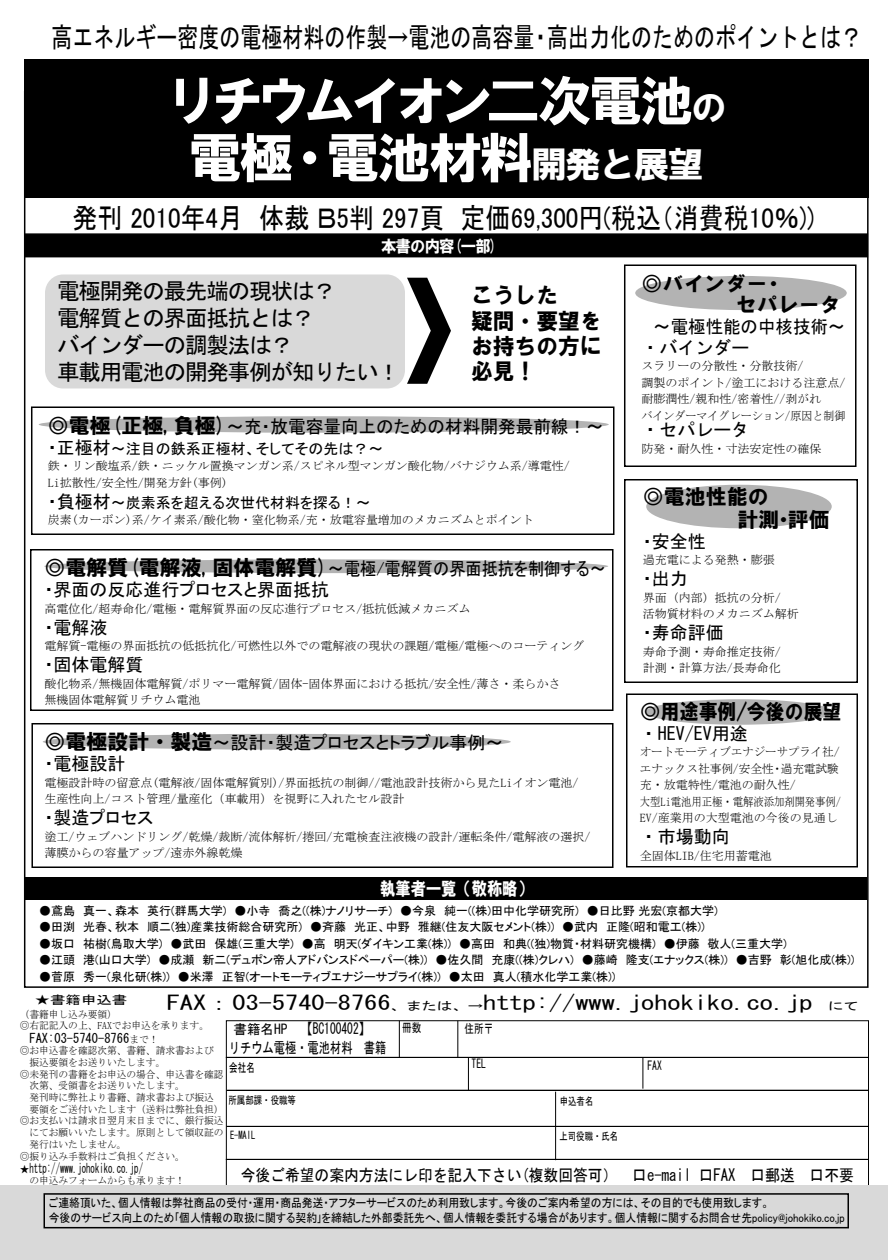
<style>
.page{position:relative;width:888px;height:1260px;background:#fff}
.page>*{position:absolute;margin:0;border:0;box-sizing:border-box;transform-origin:0 0}
.t1{font:54px/57px "HG Soei Kakugothic UB";letter-spacing:-.1em;color:#fff;text-align:center}
.t2{font:28.5px "MSP Gothic";color:#000;scale:.88 1}
.t3{font:27.6px "MS Gothic";color:#000;scale:.76 1}
.t4{font:22.5px/27px "MS Gothic";letter-spacing:-.05em;color:#000}
.t5{font:22.5px/25.5px "HG Soei Kakugothic UB";color:#000}
.t6{font:21px/21px "HG Soei Kakugothic UB";color:#000}
.t7{font:21px "HG Soei Kakugothic UB";color:#000;scale:.9 1}
.t8{font:19.95px "MS Gothic";color:#000;scale:1.32 1}
.t9{font:18px/21px "MSP Gothic";color:#000}
.t10{font:18px/21px "MSP Gothic";color:#000;scale:.9 1}
.t11{font:18px "MS Gothic";color:#000}
.t12{font:18px "HG Soei Kakugothic UB";color:#fff;scale:.85 1}
.t13{font:16.5px "MS Gothic";color:#000;scale:.9 1}
.t14{font:16.5px "HG Soei Kakugothic UB";letter-spacing:-.05em;color:#fff;scale:.93 1}
.t15{font:15.15px "MS Gothic";color:#000;scale:.76 1}
.t16{font:15px "MSP Gothic";color:#000}
.t17{font:15px "MS Gothic";color:#000;scale:.75 1}
.t18{font:13.2px "MS Gothic";color:#000;scale:.66 1}
.t19{font:13.2px "MS Gothic";color:#000;scale:.95 1}
.t20{font:12.3px "MS Gothic";color:#000;scale:.78 1}
.t21{font:12.3px "MS Gothic";color:#000;scale:.7 1}
.t22{font:12px/16.5px "MS Mincho";color:#000}
.t23{font:12px "MSP Gothic";color:#000}
.t24{font:12px/14.2px "MSP Gothic";color:#000;scale:.9 1}
.t25{font:12px/16.5px "MS Mincho";color:#000;scale:.95 1}
.t26{font:11.7px "MS Gothic";color:#000;scale:1.32 1}
.t27{font:10.8px "MS Gothic";color:#000;scale:.78 1}
.t28{font:10.2px/11.7px "MS Mincho";color:#000;scale:.95 1}
.s1{font-size:36px}
.s2{font-family:"MS P Gothic"}
.s3{font-size:21px}
.s4{font-family:"HG Soei Kakugothic UB";font-size:21px}
.s5{font-size:18px}
.s6{font-family:"MSP Gothic"}
.s7{font-size:11.7px}
.s8{font-family:"MS Mincho";font-size:10.2px}
.s9{font-size:13.5px}
</style>
<div class="page">
<svg style="left:226px;top:1020px;width:643px;height:166px"></svg>
<div style="left:45px;top:274px;width:360px;height:114px;background:#d9d9d9;border-radius:18px"></div>
<div style="left:0;top:1186px;width:888px;height:74px;background:#d9d9d9"></div>
<hr style="left:226px;top:1057px;width:643px;height:1px;background:#000">
<hr style="left:227px;top:1090px;width:642px;height:1px;background:#000">
<hr style="left:399px;top:1021px;width:1px;height:36px;background:#000">
<hr style="left:458px;top:1021px;width:1px;height:36px;background:#000">
<hr style="left:555px;top:1092px;width:1px;height:68px;background:#000">
<div style="left:44px;top:1193px;width:805px;height:35px;border:2px solid #000"></div>
<hr style="left:468px;top:1057px;width:1px;height:33px;background:#000">
<hr style="left:226px;top:1159px;width:643px;height:1px;background:#000">
<hr style="left:226px;top:1126px;width:643px;height:1px;background:#000">
<hr style="left:643px;top:1057px;width:1px;height:32px;background:#000">
<div style="left:24px;top:59px;width:844px;height:139px;background:#000"></div>
<div style="left:24px;top:233px;width:844px;height:24px;background:#000;border:2px solid #000"></div>
<div style="left:24px;top:877px;width:843px;height:23px;background:#000"></div>
<div style="left:39px;top:416px;width:570px;height:17px;background:#b3b3b3;border-radius:50%"></div>
<div style="left:31px;top:406px;width:583px;height:129px;border:2px solid #000"></div>
<div style="left:44px;top:559px;width:564px;height:14px;background:#b3b3b3;border-radius:50%"></div>
<div style="left:30px;top:549px;width:584px;height:162px;border:2px solid #000"></div>
<div style="left:43px;top:734px;width:468px;height:16px;background:#b3b3b3;border-radius:50%"></div>
<div style="left:31px;top:723px;width:583px;height:145px;border:2px solid #000"></div>
<div style="left:635px;top:276px;width:212px;height:34px;background:#b3b3b3;border-radius:50%"></div>
<div style="left:624px;top:264px;width:233px;height:203px;border:2px solid #000"></div>
<div style="left:645px;top:699px;width:188px;height:26px;background:#b3b3b3;border-radius:50%"></div>
<div style="left:626px;top:694px;width:232px;height:173px;border:2px solid #000"></div>
<div style="left:646px;top:485px;width:186px;height:43px;background:#b3b3b3;border-radius:50%"></div>
<div style="left:624px;top:479px;width:234px;height:204px;border:2px solid #000"></div>
<svg style="left:407px;top:278px;width:44px;height:106px"></svg>
<h3 class="t3" style="left:51px;top:24px;width:1068px">高エネルギー密度の電極材料の作製→電池の高容量・高出力化のためのポイントとは？</h3>
<h1 class="t1" style="left:165px;top:72px;width:564px">リチウムイオン二次電池<span class="s1">の</span>電極・電池材料<span class="s1">開発と展望</span></h1>
<h2 class="t2" style="left:73px;top:203px;width:844px">発刊 2010年4月　体裁 Ｂ5判 297頁　定価<span class="s2">69,300</span>円<span class="s2">(税込（消費税10％))</span></h2>
<h3 class="t14" style="left:381px;top:238px;width:127px">本書の内容(一部)</h3>
<h3 class="t4" style="left:57px;top:277px;width:345px">電極開発の最先端の現状は？<br>電解質との界面抵抗とは？<br>バインダーの調製法は？<br>車載用電池の開発事例が知りたい！</h3>
<h3 class="t5" style="left:471px;top:282px;width:132px">こうした<br>疑問・要望をお持ちの方に必見！</h3>
<h3 class="t9" style="left:48px;top:416px;width:558px"><span class="s3">◎</span><span class="s4">電極(正極,負極)</span>～充・放電容量向上のための材料開発最前線！～</h3>
<p class="t16" style="left:48px;top:441px;width:337px"><span class="s5">・正極材</span>～注目の鉄系正極材、そしてその先は？～</p>
<p class="t22" style="left:48px;top:458px;width:524px">鉄・リン酸塩系/鉄・ニッケル置換マンガン系/スピネル型マンガン酸化物/バナジウム系/導電性/<br>Li拡散性/安全性/開発方針(事例)</p>
<p class="t16" style="left:48px;top:495px;width:325px"><span class="s5">・負極材</span>～炭素系を超える次世代材料を探る！～</p>
<p class="t22" style="left:48px;top:512px;width:488px">炭素(カーボン)系/ケイ素系/酸化物・窒化物系/充・放電容量増加のメカニズムとポイント</p>
<h3 class="t10" style="left:44px;top:558px;width:626px"><span class="s3">◎</span><span class="s4">電解質(電解液,固体電解質)</span>～電極/電解質の界面抵抗を制御する～・界面の反応進行プロセスと界面抵抗</h3>
<p class="t22" style="left:44px;top:600px;width:427px">高電位化/超寿命化/電極・電解質界面の反応進行プロセス/抵抗低減メカニズム</p>
<h3 class="t9" style="left:44px;top:617px;width:64px">・電解液</h3>
<p class="t22" style="left:44px;top:638px;width:541px">電解質-電極の界面抵抗の低抵抗化/可燃性以外での電解液の現状の課題/電極/電極へのコーティング</p>
<h3 class="t9" style="left:44px;top:654px;width:100px">・固体電解質</h3>
<p class="t22" style="left:44px;top:675px;width:517px">酸化物系/無機固体電解質/ポリマー電解質/固体-固体界面における抵抗/安全性/薄さ・柔らかさ無機固体電解質リチウム電池</p>
<h3 class="t9" style="left:44px;top:732px;width:461px"><span class="s3">◎</span><span class="s4">電極設計・製造</span>～設計・製造プロセスとトラブル事例～・電極設計</h3>
<p class="t22" style="left:44px;top:774px;width:535px">電極設計時の留意点(電解液/固体電解質別)/界面抵抗の制御//電池設計技術から見たLiイオン電池/生産性向上/コスト管理/量産化（車載用）を視野に入れたセル設計</p>
<h3 class="t9" style="left:44px;top:807px;width:111px">・製造プロセス</h3>
<p class="t22" style="left:44px;top:828px;width:547px">塗工/ウェブハンドリング/乾燥/裁断/流体解析/捲回/充電検査注液機の設計/運転条件/電解液の選択/薄膜からの容量アップ/遠赤外線乾燥</p>
<h3 class="t12" style="left:380px;top:880px;width:181px">執筆者一覧（敬称略）</h3>
<h3 class="t6" style="left:736px;top:273px;width:107px;text-indent:-94px"><span class="s6">◎</span>バインダー・<br>セパレータ</h3>
<h3 class="t9" style="left:653px;top:316px;width:194px">～電極性能の中核技術～</h3>
<h3 class="t11" style="left:641px;top:338px;width:109px">・バインダー</h3>
<p class="t22" style="left:641px;top:358px;width:206px">スラリーの分散性・分散技術/<br>調製のポイント/塗工における注意点/耐膨潤性/親和性/密着性//剥がれ<br>バインダーマイグレーション/原因と制御</p>
<h3 class="t11" style="left:641px;top:421px;width:109px">・セパレータ</h3>
<p class="t22" style="left:641px;top:440px;width:182px">防発・耐久性・寸法安定性の確保</p>
<h3 class="t6" style="left:737px;top:485px;width:94px;line-height:22.5px;text-indent:-94px"><span class="s6">◎</span>電池性能の<br>計測・評価</h3>
<h3 class="t9" style="left:643px;top:531px;width:64px">・安全性</h3>
<p class="t22" style="left:643px;top:552px;width:134px">過充電による発熱・膨張</p>
<h3 class="t9" style="left:643px;top:568px;width:46px">・出力</h3>
<p class="t22" style="left:643px;top:589px;width:158px">界面（内部）抵抗の分析/<br>活物質材料のメカニズム解析</p>
<h3 class="t9" style="left:643px;top:622px;width:82px">・寿命評価</h3>
<p class="t22" style="left:643px;top:643px;width:140px">寿命予測・寿命推定技術/計測・計算方法/長寿命化</p>
<h3 class="t7" style="left:640px;top:701px;width:226px"><span class="s6">◎</span>用途事例/今後の展望</h3>
<h3 class="t11" style="left:640px;top:724px;width:109px">・HEV/EV用途</h3>
<p class="t25" style="left:640px;top:744px;width:213px">オートモーティブエナジーサプライ社/エナックス社事例/安全性・過充電試験充・放電特性/電池の耐久性/<br>大型Li電池用正極・電解液添加剤開発事例/<br>EV/産業用の大型電池の今後の見通し</p>
<h3 class="t11" style="left:640px;top:828px;width:91px">・市場動向</h3>
<p class="t22" style="left:640px;top:847px;width:134px">全固体LIB/住宅用蓄電池</p>
<p class="t23" style="left:39px;top:904px;width:680px">●鳶島　真一、森本　英行(群馬大学)　●小寺　喬之((株)ナノリサーチ)　●今泉　純一((株)田中化学研究所)　●日比野 光宏(京都大学)</p>
<p class="t23" style="left:39px;top:921px;width:667px">●田渕　光春、秋本　順二(独)産業技術総合研究所)　●斉藤　光正、中野　雅継(住友大阪セメント(株))　●武内　正隆(昭和電工(株))</p>
<p class="t23" style="left:39px;top:937px;width:749px">●坂口　祐樹(鳥取大学)　●武田　保雄(三重大学)　●高　明天(ダイキン工業(株))　●高田　和典((独)物質・材料研究機構)　●伊藤　敬人(三重大学)</p>
<p class="t23" style="left:39px;top:954px;width:817px">●江頭　港(山口大学)　●成瀬　新二(デュポン帝人アドバンスドペーパー(株))　●佐久間　充康((株)クレハ)　●藤崎　隆支(エナックス(株))　●吉野　彰(旭化成(株))</p>
<p class="t23" style="left:39px;top:970px;width:578px">●菅原　秀一(泉化研(株))　●米澤　正智(オートモーティブエナジーサプライ(株))　●太田　真人(積水化学工業(株))</p>
<h3 class="t8" style="left:167px;top:992px;width:526px">FAX：03-5740-8766<span class="s7">、または、→</span>http://www.johokiko.co.jp<span class="s7">　にて</span></h3>
<p class="t26" style="left:35px;top:994px;width:72px">★書籍申込書</p>
<p class="t28" style="left:20px;top:1008px;width:201px">（書籍申し込み要領）<br>◎右記記入の上、FAXでお申込を承ります。</p>
<p class="t19" style="left:29px;top:1031px;width:137px">FAX:03-5740-8766<span class="s8">まで！</span></p>
<p class="t28" style="left:20px;top:1045px;width:206px">◎お申込書を確認次第、書籍、請求書および</p>
<p class="t28" style="left:29px;top:1056px;width:145px">振込要領をお送りいたします。</p>
<p class="t28" style="left:20px;top:1068px;width:216px">◎未発刊の書籍をお申込の場合、申込書を確認</p>
<p class="t28" style="left:29px;top:1080px;width:165px">次第、受領書をお送りいたします。</p>
<p class="t28" style="left:29px;top:1092px;width:196px">発刊時に弊社より書籍、請求書および振込</p>
<p class="t28" style="left:29px;top:1103px;width:206px">要領をご送付いたします（送料は弊社負担）</p>
<p class="t28" style="left:20px;top:1115px;width:216px">◎お支払いは請求日翌月末日までに、銀行振込</p>
<p class="t28" style="left:29px;top:1127px;width:206px">にてお願いいたします。原則として領収証の</p>
<p class="t28" style="left:29px;top:1138px;width:104px">発行はいたしません。</p>
<p class="t28" style="left:20px;top:1150px;width:175px">◎振り込み手数料はご負担ください。</p>
<p class="t18" style="left:20px;top:1161px;width:188px"><span class="s8">★</span>http://www.johokiko.co.jp/</p>
<p class="t28" style="left:29px;top:1175px;width:165px">の申込みフォームからも承ります！</p>
<p class="t15" style="left:234px;top:1021px;width:181px"><span class="s9">書籍名HP　</span>【BC100402】</p>
<p class="t17" style="left:229px;top:1040px;width:211px">リチウム電極・電池材料　書籍</p>
<p class="t20" style="left:402px;top:1022px;width:26px">冊数</p>
<p class="t20" style="left:465px;top:1022px;width:39px">住所〒</p>
<p class="t21" style="left:229px;top:1061px;width:38px">会社名</p>
<p class="t20" style="left:472px;top:1058px;width:20px">TEL</p>
<p class="t27" style="left:229px;top:1095px;width:88px">所属部課・役職等</p>
<p class="t27" style="left:230px;top:1130px;width:34px">E-MAIL</p>
<p class="t27" style="left:559px;top:1131px;width:77px">上司役職・氏名</p>
<p class="t20" style="left:648px;top:1059px;width:20px">FAX</p>
<p class="t27" style="left:560px;top:1096px;width:45px">申込者名</p>
<h3 class="t13" style="left:241px;top:1166px;width:683px">今後ご希望の案内方法にレ印を記入下さい(複数回答可）　口e-mail 口FAX　口郵送　口不要</h3>
<p class="t24" style="left:49px;top:1196px;width:886px">ご連絡頂いた、個人情報は弊社商品の受付・運用・商品発送・アフターサービスのため利用致します。今後のご案内希望の方には、その目的でも使用致します。<br>今後のサービス向上のため｢個人情報の取扱に関する契約｣を締結した外部委託先へ、個人情報を委託する場合があります。個人情報に関するお問合せ先policy@johokiko.co.jp</p>
</div>
